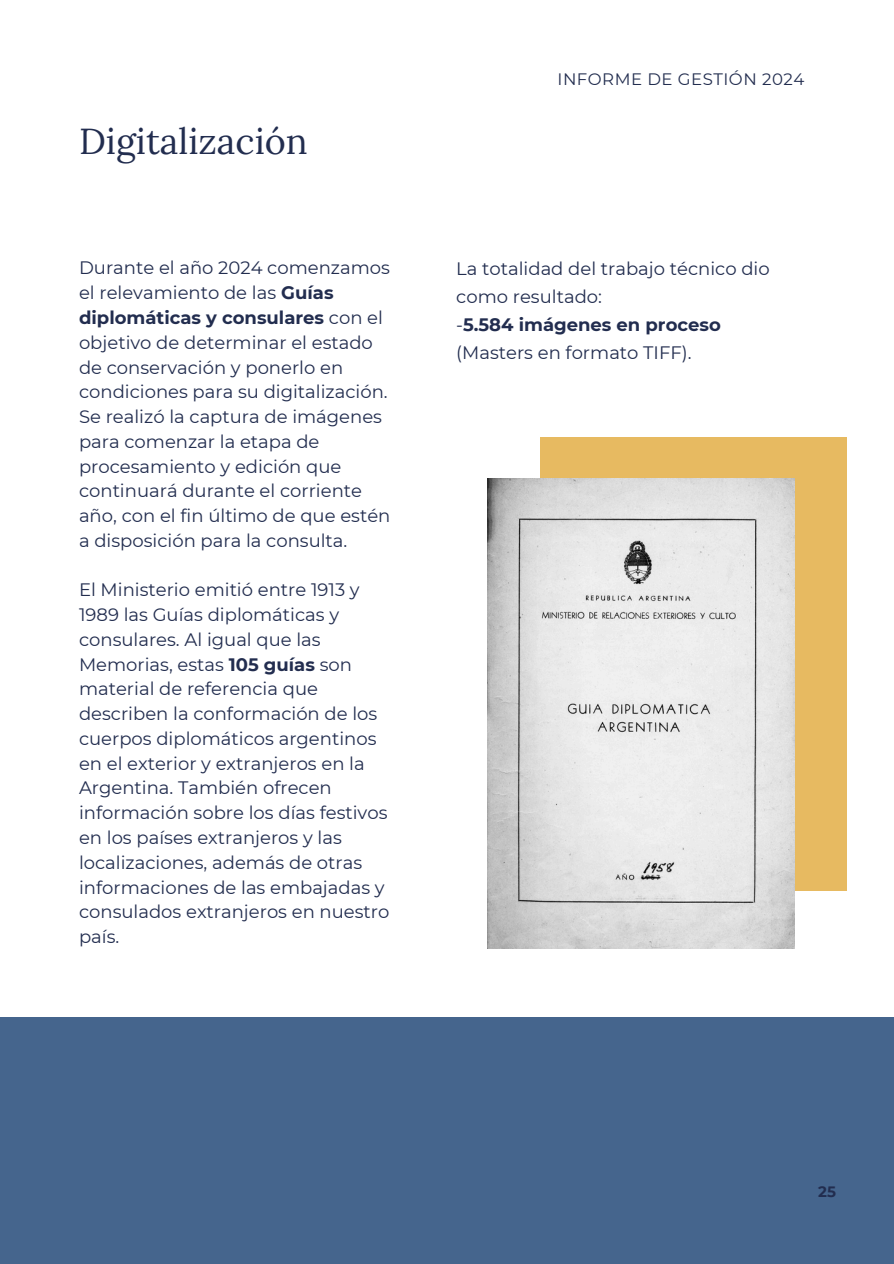
<style>
.page{position:relative;width:894px;height:1264px;background:#fff}
.page>*{position:absolute;margin:0;border:0;box-sizing:border-box;transform-origin:0 0}
.t1{font:36px "Lora";color:#222d4f}
.t2{font:18px/24.8px "Montserrat";color:#222d4f}
.t3{font:16.5px "Montserrat";letter-spacing:.03em;color:#222d4f}
.t4{font:700 15px "Montserrat";color:#222d4f}
.s1{font-weight:700}
</style>
<div class="page">
<div style="left:0;top:1017px;width:893px;height:246px;background:#45658d"></div>
<div style="left:540px;top:437px;width:306px;height:454px;background:#e7ba61"></div>
<img style="left:487px;top:478px;width:307px;height:470px">
<h2 class="t1" style="left:79px;top:117px;width:230px">Digitalización</h2>
<h1 class="t2" style="left:79px;top:256px;width:313px">Durante el año 2024 comenzamos el relevamiento de las <span class="s1">Guías diplomáticas y consulares</span> con el objetivo de determinar el estado de conservación y ponerlo en condiciones para su digitalización.<br>Se realizó la captura de imágenes para comenzar la etapa de procesamiento y edición que continuará durante el corriente año, con el fin último de que estén a disposición para la consulta.</h1>
<h3 class="t2" style="left:79px;top:577px;width:312px">El Ministerio emitió entre 1913 y<br>1989 las Guías diplomáticas y consulares. Al igual que las<br>Memorias, estas <span class="s1">105 guías</span> son material de referencia que describen la conformación de los cuerpos diplomáticos argentinos en el exterior y extranjeros en la<br>Argentina. También ofrecen información sobre los días festivos en los países extranjeros y las localizaciones, además de otras informaciones de las embajadas y consulados extranjeros en nuestro país.</h3>
<h3 class="t3" style="left:557px;top:69px;width:248px">INFORME DE GESTIÓN 2024</h3>
<h3 class="t2" style="left:456px;top:254px;width:315px;line-height:28.2px">La totalidad del trabajo técnico dio como resultado:<br>-<span class="s1">5.584 imágenes en proceso </span>(Masters en formato TIFF).</h3>
<p class="t4" style="left:818px;top:1182px;width:19px">25</p>
</div>
